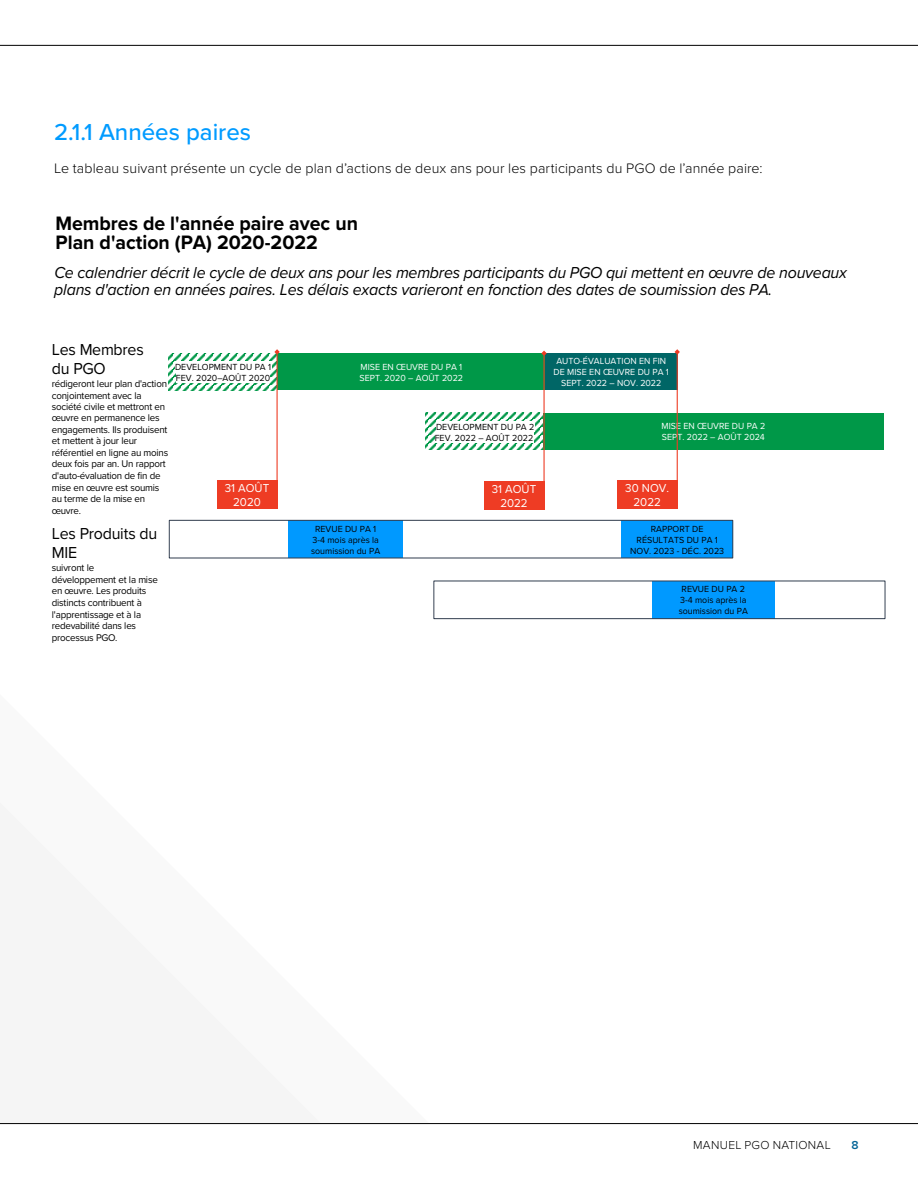
<style>
.page{position:relative;width:918px;height:1188px;background:#fff}
.page>*{position:absolute;margin:0;border:0;box-sizing:border-box;transform-origin:0 0}
.t1{font:500 24px "Proxima Nova";color:#009bff}
.t2{font:700 20.1px/19px "Proxima Nova";color:#000}
.t3{font:italic 16.5px/17.5px "Proxima Nova";letter-spacing:-.015em;color:#000}
.t4{font:16.5px/19px "Proxima Nova";letter-spacing:-.015em;color:#000}
.t5{font:300 14.25px "Proxima Nova";letter-spacing:.005em;color:#000}
.t6{font:300 12px "Proxima Nova";letter-spacing:.025em;color:#000}
.t7{font:600 12px "Proxima Nova";color:#046597}
.t8{font:11.85px/13.6px "Proxima Nova";color:#fff;text-align:center}
.t9{font:10.05px/11.6px "Proxima Nova";letter-spacing:-.025em;color:#000}
.t10{font:9.15px/10.9px "Proxima Nova";color:#000;text-align:center}
.t11{font:9.15px/10.9px "Proxima Nova";color:#fff}
</style>
<div class="page">
<hr style="left:0;top:45px;width:918px;height:1px;background:#000">
<hr style="left:0;top:1123px;width:918px;height:1px;background:#000">
<svg style="left:168px;top:353px;width:106px;height:37px"></svg>
<div style="left:175px;top:362px;width:96px;height:10px;background:#fff"></div>
<div style="left:176px;top:373px;width:41px;height:10px;background:#fff"></div>
<div style="left:217px;top:373px;width:6px;height:10px;background:#fff"></div>
<div style="left:223px;top:373px;width:47px;height:10px;background:#fff"></div>
<div style="left:545px;top:353px;width:132px;height:36px;background:#066"></div>
<div style="left:278px;top:353px;width:267px;height:37px;background:#009848"></div>
<div style="left:289px;top:520px;width:114px;height:38px;background:#09f"></div>
<div style="left:622px;top:520px;width:111px;height:38px;background:#09f"></div>
<div style="left:169px;top:520px;width:564px;height:38px;border:1px solid #333f50"></div>
<div style="left:543px;top:413px;width:341px;height:37px;background:#009848"></div>
<svg style="left:426px;top:413px;width:115px;height:37px"></svg>
<div style="left:436px;top:421px;width:98px;height:10px;background:#fff"></div>
<div style="left:435px;top:432px;width:43px;height:10px;background:#fff"></div>
<div style="left:478px;top:432px;width:6px;height:10px;background:#fff"></div>
<svg style="left:484px;top:432px;width:2px;height:10px"></svg>
<div style="left:486px;top:432px;width:47px;height:10px;background:#fff"></div>
<div style="left:652px;top:581px;width:123px;height:38px;background:#09f"></div>
<div style="left:434px;top:581px;width:451px;height:38px;border:1px solid #333f50"></div>
<svg style="left:274px;top:349px;width:6px;height:159px"></svg>
<div style="left:217px;top:480px;width:60px;height:29px;background:#ee3c24"></div>
<svg style="left:541px;top:351px;width:6px;height:158px"></svg>
<div style="left:484px;top:481px;width:60px;height:29px;background:#ee3c24"></div>
<svg style="left:675px;top:349px;width:5px;height:159px"></svg>
<div style="left:617px;top:480px;width:60px;height:29px;background:#ee3c24"></div>
<h1 class="t1" style="left:54px;top:114px;width:199px">2.1.1 Années paires</h1>
<h3 class="t5" style="left:54px;top:157px;width:710px">Le tableau suivant présente un cycle de plan d’actions de deux ans pour les participants du PGO de l’année paire:</h3>
<h2 class="t2" style="left:55px;top:214px;width:304px">Membres de l'année paire avec un<br>Plan d'action (PA) 2020-2022</h2>
<h3 class="t3" style="left:54px;top:263px;width:794px">Ce calendrier décrit le cycle de deux ans pour les membres participants du PGO qui mettent en œuvre de nouveaux plans d'action en années paires. Les délais exacts varieront en fonction des dates de soumission des PA.</h3>
<h3 class="t4" style="left:52px;top:339px;width:93px">Les Membres du PGO</h3>
<p class="t9" style="left:52px;top:377px;width:117px;line-height:12.1px">rédigeront leur plan d'action conjointement avec la</p>
<p class="t9" style="left:52px;top:400px;width:118px">société civile et mettront en œuvre en permanence les engagements. Ils produisent et mettent à jour leur référentiel en ligne au moins deux fois par an. Un rapport d'auto-évaluation de fin de mise en œuvre est soumis au terme de la mise en</p>
<p class="t9" style="left:52px;top:504px;width:31px">œuvre.</p>
<h3 class="t4" style="left:52px;top:523px;width:107px">Les Produits du<br>MIE</h3>
<p class="t9" style="left:52px;top:562px;width:108px">suivront le développement et la mise en œuvre. Les produits distincts contribuent à l'apprentissage et à la redevabilité dans les processus PGO.</p>
<p class="t10" style="left:175px;top:361px;width:98px;text-align:left">DEVELOPMENT DU PA 1<br>FEV. 2020–AOÛT 2020</p>
<p class="t11" style="left:554px;top:355px;width:117px;text-align:center">AUTO-ÉVALUATION EN FIN<br>DE MISE EN ŒUVRE DU PA 1<br>SEPT. 2022 – NOV. 2022</p>
<p class="t11" style="left:360px;top:361px;width:105px">MISE EN ŒUVRE DU PA 1<br>SEPT. 2020 – AOÛT 2022</p>
<p class="t11" style="left:662px;top:420px;width:105px">MISE EN ŒUVRE DU PA 2<br>SEPT. 2022 – AOÛT 2024</p>
<p class="t10" style="left:435px;top:421px;width:101px;text-align:left">DEVELOPMENT DU PA 2<br>FEV. 2022 – AOÛT 2022</p>
<p class="t8" style="left:225px;top:481px;width:46px">31 AOÛT<br>2020</p>
<p class="t8" style="left:492px;top:482px;width:46px">31 AOÛT<br>2022</p>
<p class="t8" style="left:625px;top:481px;width:45px">30 NOV.<br>2022</p>
<p class="t10" style="left:311px;top:523px;width:71px">REVUE DU PA 1<br>3-4 mois après la soumission du PA</p>
<p class="t10" style="left:630px;top:523px;width:95px">RAPPORT DE<br>RÉSULTATS DU PA 1<br>NOV. 2023 - DÉC. 2023</p>
<p class="t10" style="left:679px;top:583px;width:71px">REVUE DU PA 2<br>3-4 mois après la soumission du PA</p>
<p class="t6" style="left:693px;top:1137px;width:139px">MANUEL PGO NATIONAL</p>
<p class="t7" style="left:852px;top:1137px;width:9px">8</p>
</div>
